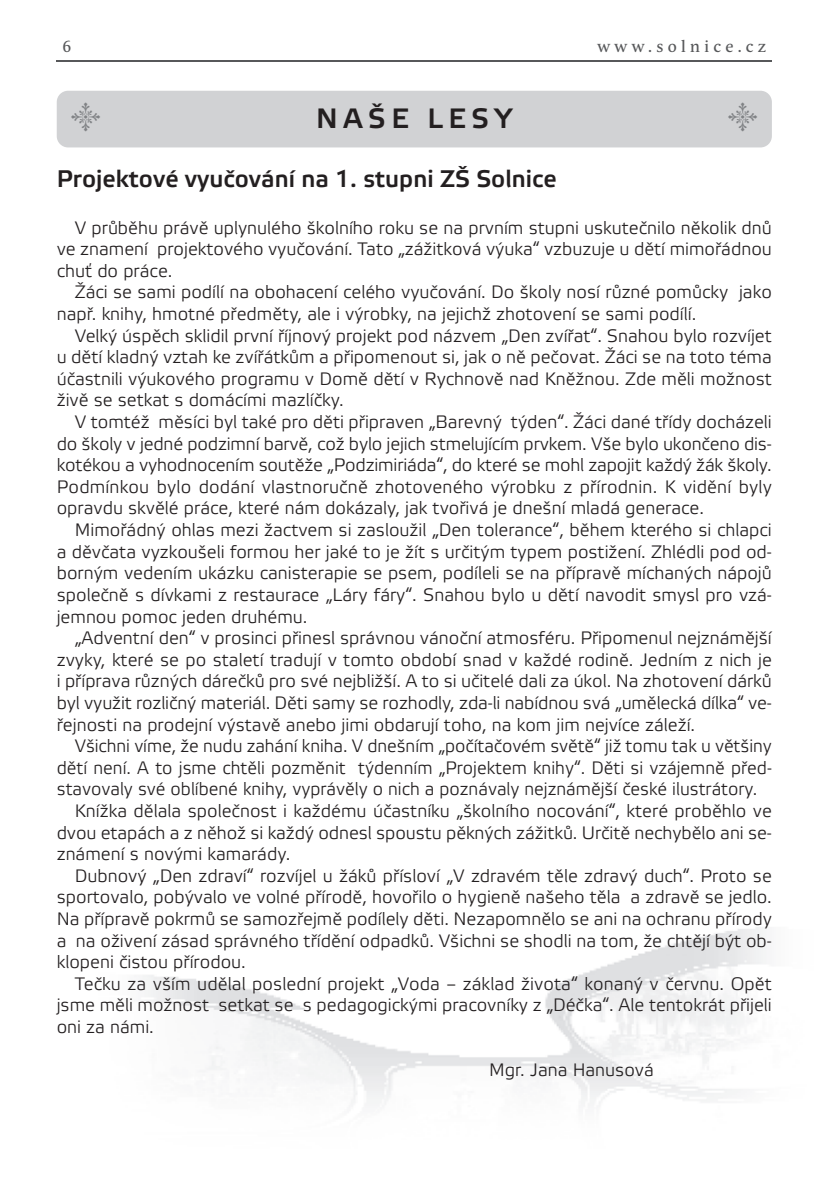
<style>
.page{position:relative;width:840px;height:1191px;background:#fff}
.page>*{position:absolute;margin:0;border:0;box-sizing:border-box;transform-origin:0 0}
.t1{font:28px "Etelka Medium Pro";letter-spacing:.2em;color:#231f20}
.t2{font:24px "Etelka Medium Pro";color:#231f20}
.t3{font:18px/21.6px "Etelka Light Pro";color:#231f20;text-align:justify}
.t4{font:16px "Andulka Text Pro";letter-spacing:.27em;color:#57585a}
</style>
<div class="page">
<img style="left:143px;top:927px;width:623px;height:177px">
<hr style="left:57px;top:61px;width:714px;height:1px;background:#57585a">
<div style="left:57px;top:91px;width:714px;height:56px;background:#d1d2d4;border-radius:11px"></div>
<p class="t4" style="left:62px;top:41px;width:10px">6</p>
<p class="t4" style="left:597px;top:41px;width:170px">www.solnice.cz</p>
<h1 class="t1" style="left:316px;top:108px;width:197px">NAŠE LESY</h1>
<h2 class="t2" style="left:57px;top:171px;width:501px">Projektové vyučování na 1. stupni ZŠ Solnice</h2>
<p class="t3" style="left:57px;top:218px;width:716px;text-indent:18px">V průběhu právě uplynulého školního roku se na prvním stupni uskutečnilo několik dnů ve znamení projektového vyučování. Tato „zážitková výuka“ vzbuzuje u dětí mimořádnou chuť do práce.</p>
<p class="t3" style="left:57px;top:283px;width:716px;text-indent:18px">Žáci se sami podílí na obohacení celého vyučování. Do školy nosí různé pomůcky jako např. knihy, hmotné předměty, ale i výrobky, na jejichž zhotovení se sami podílí.</p>
<p class="t3" style="left:57px;top:326px;width:716px;text-indent:18px">Velký úspěch sklidil první říjnový projekt pod názvem „Den zvířat“. Snahou bylo rozvíjet u dětí kladný vztah ke zvířátkům a připomenout si, jak o ně pečovat. Žáci se na toto téma účastnili výukového programu v Domě dětí v Rychnově nad Kněžnou. Zde měli možnost živě se setkat s domácími mazlíčky.</p>
<p class="t3" style="left:57px;top:413px;width:716px;text-indent:18px">V tomtéž měsíci byl také pro děti připraven „Barevný týden“. Žáci dané třídy docházeli do školy v jedné podzimní barvě, což bylo jejich stmelujícím prvkem. Vše bylo ukončeno dis&shy;kotékou a vyhodnocením soutěže „Podzimiriáda“, do které se mohl zapojit každý žák školy.<br>Podmínkou bylo dodání vlastnoručně zhotoveného výrobku z přírodnin. K vidění byly opravdu skvělé práce, které nám dokázaly, jak tvořivá je dnešní mladá generace.</p>
<p class="t3" style="left:57px;top:521px;width:716px;text-indent:18px">Mimořádný ohlas mezi žactvem si zasloužil „Den tolerance“, během kterého si chlapci a děvčata vyzkoušeli formou her jaké to je žít s určitým typem postižení. Zhlédli pod od&shy;borným vedením ukázku canisterapie se psem, podíleli se na přípravě míchaných nápojů společně s dívkami z restaurace „Láry fáry“. Snahou bylo u dětí navodit smysl pro vzá&shy;jemnou pomoc jeden druhému.</p>
<p class="t3" style="left:57px;top:629px;width:716px;text-indent:18px">„Adventní den“ v prosinci přinesl správnou vánoční atmosféru. Připomenul nejznámější zvyky, které se po staletí tradují v tomto období snad v každé rodině. Jedním z nich je i příprava různých dárečků pro své nejbližší. A to si učitelé dali za úkol. Na zhotovení dárků byl využit rozličný materiál. Děti samy se rozhodly, zda-li nabídnou svá „umělecká dílka“ ve&shy;řejnosti na prodejní výstavě anebo jimi obdarují toho, na kom jim nejvíce záleží.</p>
<p class="t3" style="left:75px;top:737px;width:698px">Všichni víme, že nudu zahání kniha. V dnešním „počítačovém světě“ již tomu tak u většiny</p>
<p class="t3" style="left:57px;top:758px;width:716px">dětí není. A to jsme chtěli pozměnit týdenním „Projektem knihy“. Děti si vzájemně před-</p>
<p class="t3" style="left:57px;top:780px;width:701px">stavovaly své oblíbené knihy, vyprávěly o nich a poznávaly nejznámější české ilustrátory.</p>
<p class="t3" style="left:75px;top:801px;width:698px">Knížka dělala společnost i každému účastníku „školního nocování“, které proběhlo ve</p>
<p class="t3" style="left:57px;top:823px;width:716px">dvou etapách a z něhož si každý odnesl spoustu pěkných zážitků. Určitě nechybělo ani se-</p>
<p class="t3" style="left:57px;top:845px;width:235px">známení s novými kamarády.</p>
<p class="t3" style="left:75px;top:866px;width:698px">Dubnový „Den zdraví“ rozvíjel u žáků přísloví „V zdravém těle zdravý duch“. Proto se</p>
<p class="t3" style="left:57px;top:888px;width:716px">sportovalo, pobývalo ve volné přírodě, hovořilo o hygieně našeho těla a zdravě se jedlo.</p>
<p class="t3" style="left:57px;top:909px;width:716px">Na přípravě pokrmů se samozřejmě podílely děti. Nezapomnělo se ani na ochranu přírody</p>
<p class="t3" style="left:57px;top:931px;width:716px">a na oživení zásad správného třídění odpadků. Všichni se shodli na tom, že chtějí být ob-</p>
<p class="t3" style="left:57px;top:953px;width:190px">klopeni čistou přírodou.</p>
<p class="t3" style="left:75px;top:974px;width:698px">Tečku za vším udělal poslední projekt „Voda – základ života“ konaný v červnu. Opět</p>
<p class="t3" style="left:57px;top:996px;width:716px">jsme měli možnost setkat se s pedagogickými pracovníky z „Déčka“. Ale tentokrát přijeli</p>
<p class="t3" style="left:57px;top:1017px;width:99px">oni za námi.</p>
<p class="t3" style="left:489px;top:1061px;width:166px">Mgr. Jana Hanusová</p>
</div>
